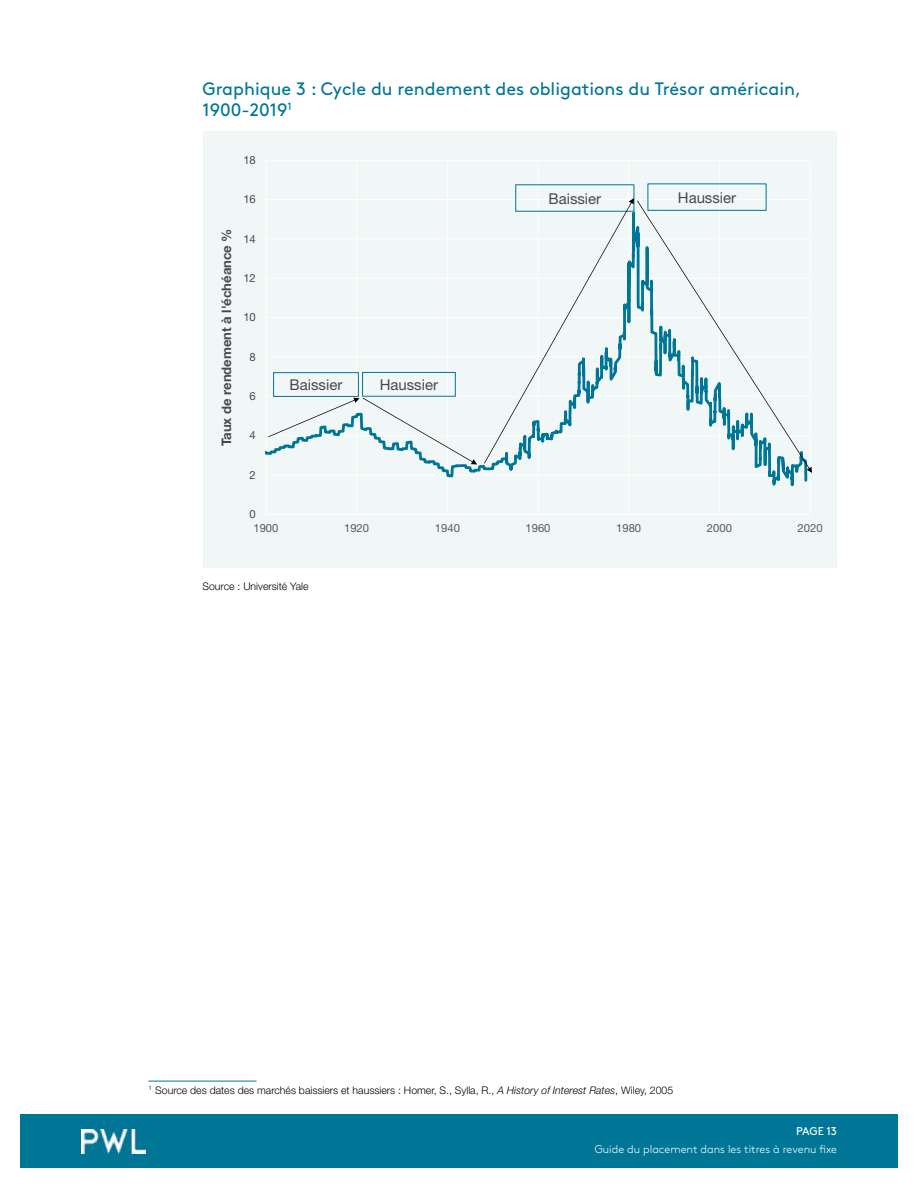
<style>
.page{position:relative;width:918px;height:1188px;background:#fff}
.page>*{position:absolute;margin:0;border:0;box-sizing:border-box;transform-origin:0 0}
.t1{font:18px/21.6px "Brown Std";color:#007696}
.t2{font:14.85px "Helvetica Neue LT Std";letter-spacing:-.005em;color:#49494b}
.t3{font:700 13.2px "Helvetica Neue LT Std";color:#49494b}
.t4{font:300 11.25px "Brown Std";color:#fff}
.t5{font:11.25px "Helvetica Neue LT Std";letter-spacing:.005em;color:#58595b}
.t6{font:11.25px "Helvetica Neue LT Std";letter-spacing:.005em;color:#49494b}
.t7{font:11.25px "Brown Std";letter-spacing:-.005em;color:#fff}
.t8{font:300 10.5px "Helvetica Neue LT Std";color:#000}
.s1{font-style:italic}
</style>
<div class="page">
<div style="left:20px;top:1114px;width:878px;height:54px;background:#007696"></div>
<img style="left:81px;top:1129px;width:65px;height:24px">
<hr style="left:148px;top:1081px;width:108px;height:1px;background:#007696">
<div style="left:203px;top:131px;width:634px;height:437px;background:#f1f6f6"></div>
<div style="left:273px;top:372px;width:86px;height:25px;border:1px solid #007696"></div>
<div style="left:362px;top:372px;width:94px;height:25px;border:1px solid #007696"></div>
<svg style="left:268px;top:398px;width:209px;height:67px"></svg>
<svg style="left:484px;top:198px;width:150px;height:266px"></svg>
<svg style="left:637px;top:201px;width:175px;height:272px;fill:#f1f6f6"></svg>
<h1 class="t1" style="left:202px;top:78px;width:600px">Graphique 3 : Cycle du rendement des obligations du Trésor américain,<br>1900-2019<sup>1</sup></h1>
<p class="t3" style="left:218px;top:446px;width:219px;rotate:-90deg">Taux de rendement à l'échéance %</p>
<p class="t6" style="left:243px;top:153px;width:14px">18</p>
<p class="t6" style="left:243px;top:193px;width:14px">16</p>
<p class="t6" style="left:243px;top:232px;width:14px">14</p>
<p class="t6" style="left:243px;top:271px;width:14px">12</p>
<p class="t6" style="left:243px;top:311px;width:14px">10</p>
<p class="t6" style="left:250px;top:350px;width:8px">8</p>
<p class="t6" style="left:250px;top:389px;width:8px">6</p>
<p class="t6" style="left:250px;top:429px;width:8px">4</p>
<p class="t6" style="left:250px;top:468px;width:8px">2</p>
<p class="t6" style="left:250px;top:507px;width:8px">0</p>
<h2 class="t2" style="left:290px;top:376px;width:54px">Baissier</h2>
<h2 class="t2" style="left:380px;top:376px;width:60px">Haussier</h2>
<h2 class="t2" style="left:549px;top:189px;width:54px">Baissier</h2>
<h2 class="t2" style="left:678px;top:189px;width:60px">Haussier</h2>
<p class="t5" style="left:253px;top:522px;width:27px">1900</p>
<p class="t5" style="left:344px;top:522px;width:27px">1920</p>
<p class="t5" style="left:435px;top:522px;width:27px">1940</p>
<p class="t5" style="left:526px;top:522px;width:27px">1960</p>
<p class="t5" style="left:616px;top:522px;width:27px">1980</p>
<p class="t5" style="left:707px;top:522px;width:27px">2000</p>
<p class="t5" style="left:798px;top:522px;width:27px">2020</p>
<p class="t8" style="left:202px;top:580px;width:108px">Source : Université Yale</p>
<p class="t8" style="left:148px;top:1084px;width:526px"><sup>1</sup> Source des dates des marchés baissiers et haussiers : Homer, S., Sylla, R., <span class="s1">A History of Interest Rates</span>, Wiley, 2005</p>
<p class="t7" style="left:796px;top:1125px;width:42px">PAGE 13</p>
<p class="t4" style="left:595px;top:1143px;width:244px">Guide du placement dans les titres à revenu fixe</p>
</div>
